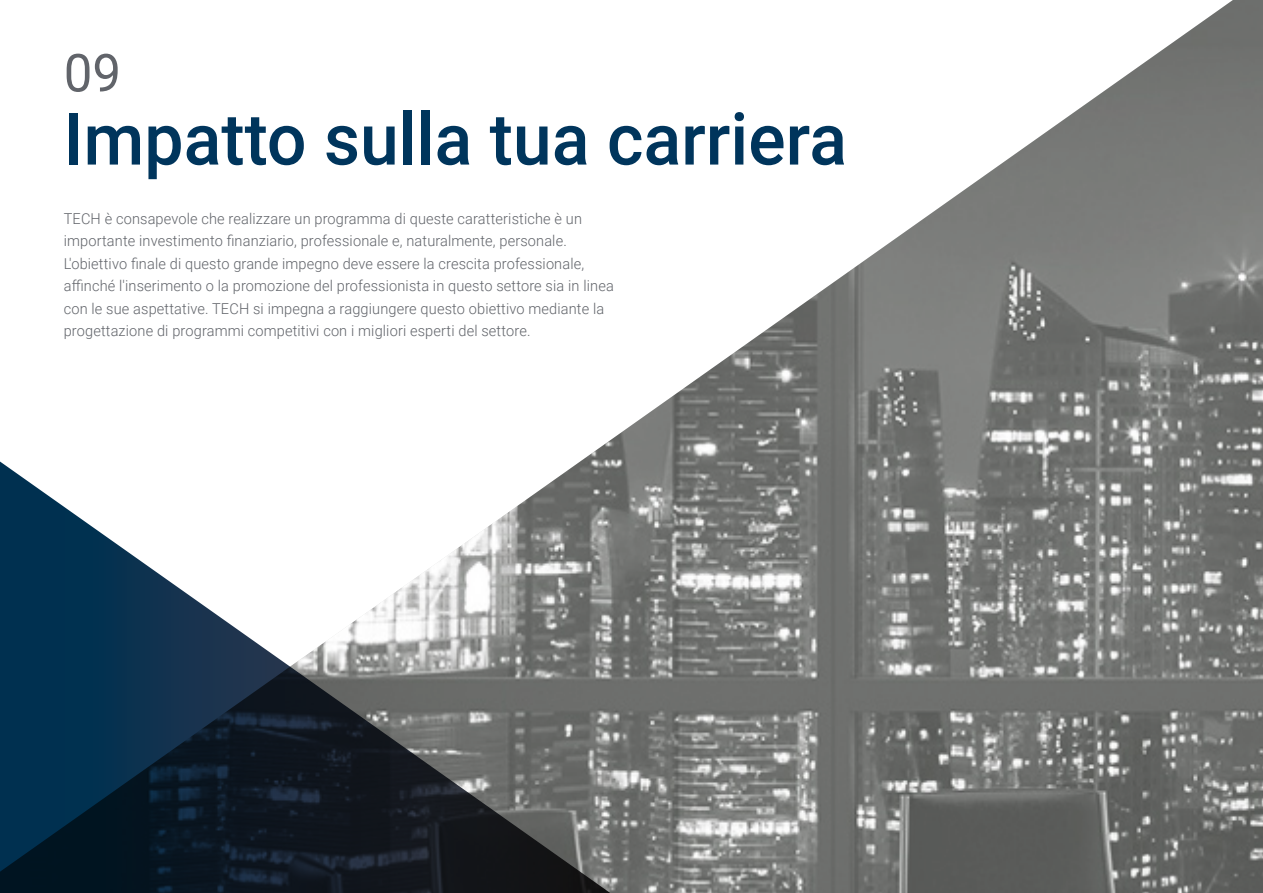
<style>
.page{position:relative;width:1263px;height:893px;background:#fff}
.page>*{position:absolute;margin:0;border:0;box-sizing:border-box;transform-origin:0 0}
.t1{font:500 72px "Roboto";color:#00355c}
.t2{font:52.5px "Roboto";color:#61646a}
.t3{font:300 15px/22.5px "Roboto";letter-spacing:.01em;color:#61646a}
</style>
<div class="page">
<img style="left:602px;top:0;width:661px;height:893px">
<svg style="left:0;top:446px;width:640px;height:447px"></svg>
<h2 class="t2" style="left:64px;top:36px;width:59px">09</h2>
<h1 class="t1" style="left:64px;top:89px;width:785px">Impatto sulla tua carriera</h1>
<p class="t3" style="left:64px;top:207px;width:551px">TECH è consapevole che realizzare un programma di queste caratteristiche è un importante investimento finanziario, professionale e, naturalmente, personale.<br>L'obiettivo finale di questo grande impegno deve essere la crescita professionale, affinché l'inserimento o la promozione del professionista in questo settore sia in linea con le sue aspettative. TECH si impegna a raggiungere questo obiettivo mediante la progettazione di programmi competitivi con i migliori esperti del settore.</p>
</div>
